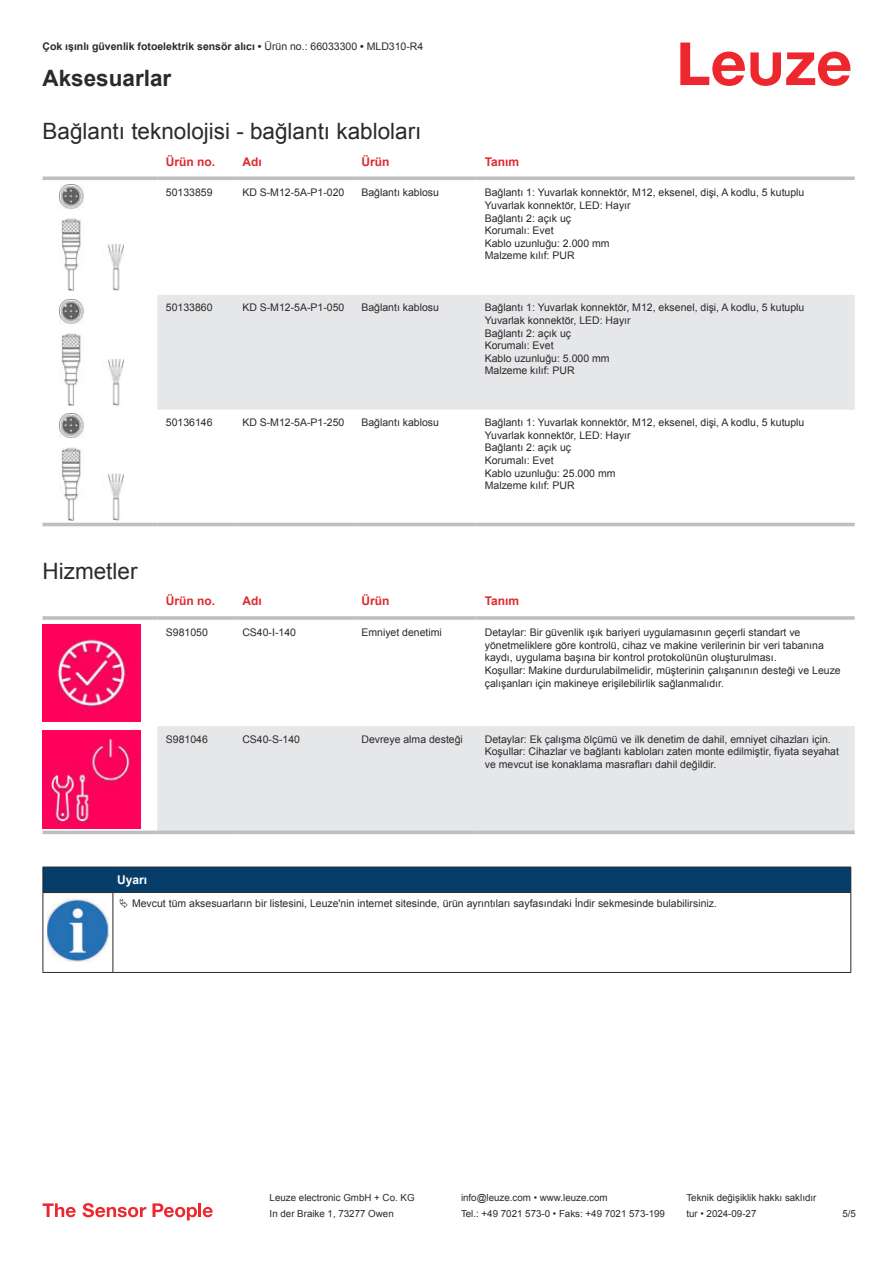
<style>
.page{position:relative;width:893px;height:1263px;background:#fff}
.page>*{position:absolute;margin:0;border:0;box-sizing:border-box;transform-origin:0 0}
.t1{font:22.5px "Arial";color:#2b292a}
.t2{font:700 22.5px "Arial";color:#2b292a}
.t3{font:700 12px "Arial";color:#db2a30}
.t4{font:700 12px "Arial";color:#fff}
.t5{font:10.5px/12.6px "Arial";color:#2b292a}
.t6{font:700 10.5px "Arial";color:#2b292a}
.t7{font:9.75px "Arial";color:#2b292a}
.s1{font-weight:400}
</style>
<div class="page">
<svg style="left:680px;top:43px;width:170px;height:43px"></svg>
<svg style="left:43px;top:405px;width:812px;height:122px"></svg>
<div style="left:157px;top:295px;width:698px;height:115px;background:#e6e7e9"></div>
<svg style="left:43px;top:176px;width:114px;height:4px"></svg>
<svg style="left:157px;top:176px;width:77px;height:4px"></svg>
<svg style="left:234px;top:176px;width:119px;height:4px"></svg>
<svg style="left:353px;top:176px;width:123px;height:4px"></svg>
<svg style="left:476px;top:176px;width:379px;height:4px;background:#c4c6c8"></svg>
<hr style="left:43px;top:523px;width:114px;height:3px;background:#bdbfc1">
<hr style="left:157px;top:523px;width:77px;height:3px;background:#bdbfc1">
<hr style="left:234px;top:523px;width:119px;height:3px;background:#bdbfc1">
<hr style="left:353px;top:523px;width:123px;height:3px;background:#bdbfc1">
<hr style="left:476px;top:523px;width:379px;height:3px;background:#bdbfc1">
<img style="left:59px;top:184px;width:65px;height:107px">
<img style="left:59px;top:299px;width:65px;height:106px">
<img style="left:59px;top:414px;width:65px;height:106px">
<svg style="left:43px;top:624px;width:811px;height:211px"></svg>
<div style="left:157px;top:726px;width:698px;height:104px;background:#e6e7e9"></div>
<hr style="left:43px;top:616px;width:114px;height:4px;background:#bdbfc1">
<hr style="left:157px;top:616px;width:77px;height:4px;background:#c8cacb">
<hr style="left:234px;top:616px;width:119px;height:4px;background:#c3c5c6">
<hr style="left:353px;top:616px;width:123px;height:4px;background:#bdbfc1">
<hr style="left:476px;top:616px;width:379px;height:4px;background:#c8cacb">
<svg style="left:43px;top:830px;width:114px;height:4px"></svg>
<svg style="left:157px;top:830px;width:77px;height:4px"></svg>
<svg style="left:234px;top:830px;width:119px;height:4px"></svg>
<svg style="left:353px;top:830px;width:123px;height:4px"></svg>
<svg style="left:476px;top:830px;width:379px;height:4px;background:#c3c4c6"></svg>
<img style="left:43px;top:624px;width:97px;height:98px">
<img style="left:43px;top:730px;width:97px;height:98px">
<hr style="left:43px;top:892px;width:70px;height:1px;background:#2b292a">
<div style="left:43px;top:867px;width:808px;height:25px;background:#063d69"></div>
<hr style="left:113px;top:892px;width:738px;height:1px;background:#2b292a">
<hr style="left:43px;top:893px;width:1px;height:75px;background:#2b292a">
<hr style="left:113px;top:893px;width:1px;height:75px;background:#2b292a">
<hr style="left:850px;top:893px;width:1px;height:75px;background:#2b292a">
<hr style="left:43px;top:972px;width:70px;height:1px;background:#2b292a">
<hr style="left:113px;top:972px;width:738px;height:1px;background:#2b292a">
<img style="left:47px;top:899px;width:61px;height:63px">
<svg style="left:43px;top:1203px;width:33px;height:14px"></svg>
<svg style="left:83px;top:1203px;width:63px;height:14px"></svg>
<svg style="left:153px;top:1203px;width:44px;height:17px"></svg>
<hr style="left:198px;top:1203px;width:3px;height:14px;background:#ed272d">
<svg style="left:203px;top:1207px;width:10px;height:10px"></svg>
<p class="t6" style="left:43px;top:39px;width:382px">Çok ışınlı güvenlik fotoelektrik sensör alıcı • <span class="s1">Ürün no.: 66033300</span> • <span class="s1">MLD310-R4</span></p>
<h1 class="t2" style="left:43px;top:63px;width:130px">Aksesuarlar</h1>
<h1 class="t1" style="left:43px;top:116px;width:380px">Bağlantı teknolojisi - bağlantı kabloları</h1>
<p class="t3" style="left:166px;top:153px;width:51px">Ürün no.</p>
<p class="t3" style="left:242px;top:153px;width:21px">Adı</p>
<p class="t3" style="left:361px;top:153px;width:29px">Ürün</p>
<p class="t3" style="left:485px;top:153px;width:36px">Tanım</p>
<p class="t5" style="left:166px;top:186px;width:48px">50133859</p>
<p class="t5" style="left:242px;top:186px;width:104px">KD S-M12-5A-P1- 020</p>
<p class="t5" style="left:361px;top:186px;width:79px">Bağlantı kablosu</p>
<p class="t5" style="left:485px;top:186px;width:321px">Bağlantı 1: Yuvarlak konnektör, M12, eksenel, dişi, A kodlu, 5 kutuplu<br>Yuvarlak konnektör, LED: Hayır<br>Bağlantı 2: açık uç<br>Korumalı: Evet<br>Kablo uzunluğu: 2.000 mm<br>Malzeme kılıf: PUR</p>
<p class="t5" style="left:166px;top:301px;width:48px">50133860</p>
<p class="t5" style="left:242px;top:301px;width:104px">KD S-M12-5A-P1- 050</p>
<p class="t5" style="left:361px;top:301px;width:79px">Bağlantı kablosu</p>
<p class="t5" style="left:485px;top:301px;width:321px">Bağlantı 1: Yuvarlak konnektör, M12, eksenel, dişi, A kodlu, 5 kutuplu<br>Yuvarlak konnektör, LED: Hayır<br>Bağlantı 2: açık uç<br>Korumalı: Evet<br>Kablo uzunluğu: 5.000 mm<br>Malzeme kılıf: PUR</p>
<p class="t5" style="left:166px;top:416px;width:48px">50136146</p>
<p class="t5" style="left:242px;top:416px;width:104px">KD S-M12-5A-P1- 250</p>
<p class="t5" style="left:361px;top:416px;width:79px">Bağlantı kablosu</p>
<p class="t5" style="left:485px;top:416px;width:321px">Bağlantı 1: Yuvarlak konnektör, M12, eksenel, dişi, A kodlu, 5 kutuplu<br>Yuvarlak konnektör, LED: Hayır<br>Bağlantı 2: açık uç<br>Korumalı: Evet<br>Kablo uzunluğu: 25.000 mm<br>Malzeme kılıf: PUR</p>
<h1 class="t1" style="left:43px;top:556px;width:96px">Hizmetler</h1>
<p class="t3" style="left:166px;top:593px;width:51px">Ürün no.</p>
<p class="t3" style="left:242px;top:593px;width:21px">Adı</p>
<p class="t3" style="left:361px;top:593px;width:29px">Ürün</p>
<p class="t3" style="left:485px;top:593px;width:36px">Tanım</p>
<p class="t5" style="left:166px;top:626px;width:44px">S981050</p>
<p class="t5" style="left:242px;top:626px;width:55px">CS40-I-140</p>
<p class="t5" style="left:361px;top:626px;width:82px">Emniyet denetimi</p>
<p class="t5" style="left:485px;top:626px;width:358px">Detaylar: Bir güvenlik ışık bariyeri uygulamasının geçerli standart ve yönetmeliklere göre kontrolü, cihaz ve makine verilerinin bir veri tabanına kaydı, uygulama başına bir kontrol protokolünün oluşturulması.<br>Koşullar: Makine durdurulabilmelidir, müşterinin çalışanının desteği ve Leuze çalışanları için makineye erişilebilirlik sağlanmalıdır.</p>
<p class="t5" style="left:166px;top:732px;width:44px">S981046</p>
<p class="t5" style="left:242px;top:732px;width:59px">CS40-S-140</p>
<p class="t5" style="left:361px;top:732px;width:103px">Devreye alma desteği</p>
<p class="t5" style="left:485px;top:732px;width:356px">Detaylar: Ek çalışma ölçümü ve ilk denetim de dahil, emniyet cihazları için.<br>Koşullar: Cihazlar ve bağlantı kabloları zaten monte edilmiştir, fiyata seyahat ve mevcut ise konaklama masrafları dahil değildir.</p>
<p class="t4" style="left:117px;top:871px;width:32px">Uyarı</p>
<p class="t5" style="left:132px;top:897px;width:586px">Mevcut tüm aksesuarların bir listesini, Leuze'nin internet sitesinde, ürün ayrıntıları sayfasındaki İndir sekmesinde bulabilirsiniz.</p>
<p class="t7" style="left:270px;top:1191px;width:146px">Leuze electronic GmbH + Co. KG</p>
<p class="t7" style="left:461px;top:1191px;width:148px">info@leuze.com • www.leuze.com</p>
<p class="t7" style="left:686px;top:1191px;width:132px">Teknik değişiklik hakkı saklıdır</p>
<p class="t7" style="left:270px;top:1207px;width:126px">In der Braike 1, 73277 Owen</p>
<p class="t7" style="left:461px;top:1207px;width:205px">Tel.: +49 7021 573-0 • Faks: +49 7021 573-199</p>
<p class="t7" style="left:686px;top:1207px;width:72px">tur • 2024-09-27</p>
<p class="t7" style="left:842px;top:1207px;width:15px">5 /5</p>
</div>
